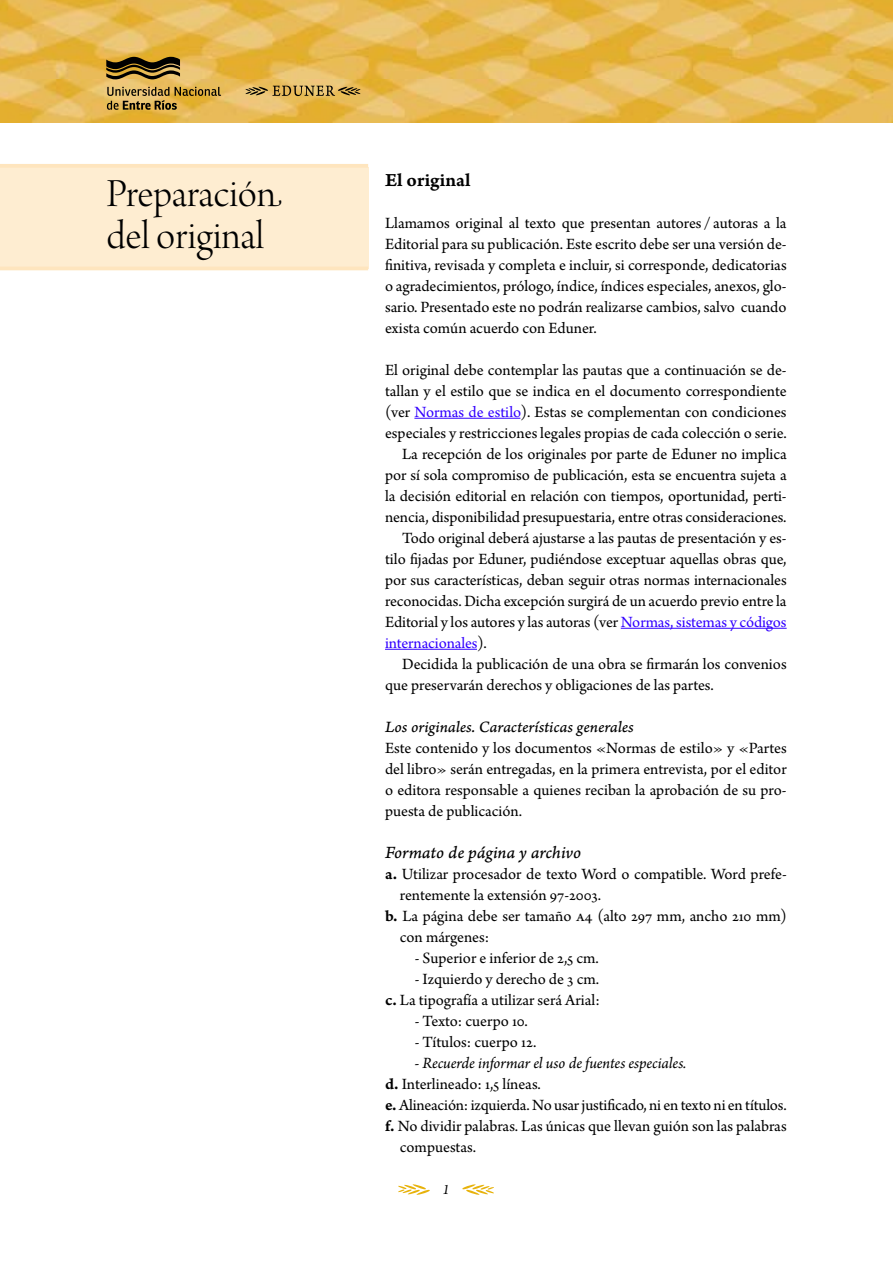
<style>
.page{position:relative;width:893px;height:1263px;background:#fff}
.page>*{position:absolute;margin:0;border:0;box-sizing:border-box;transform-origin:0 0}
.t1{font:42px/42px "Arno Pro Light Display";color:#000}
.t2{font:19.5px "Arno Pro Smbd Caption";color:#000}
.t3{font:18px "Arno Pro Italic Caption";letter-spacing:-.01em;color:#000}
.t4{font:16.5px/21px "Arno Pro";letter-spacing:-.005em;color:#000;text-align:justify}
.t5{font:italic 16.5px "Arno Pro";letter-spacing:-.005em;color:#000}
.t6{font:16.5px "Arno Pro Italic Caption";letter-spacing:-.005em;color:#000}
.t7{font:16.5px "Arno Pro";letter-spacing:-.01em;color:#3200ff}
.t8{font:italic 15px "Arno Pro";color:#000}
.s1{color:#3200ff}
.s2{color:#000}
.s3{font-family:"Arno Pro Smbd Caption"}
</style>
<div class="page">
<svg style="left:398px;top:1184px;width:32px;height:11px"></svg>
<svg style="left:462px;top:1184px;width:32px;height:11px"></svg>
<img style="left:0;top:0;width:893px;height:123px">
<svg style="left:246px;top:86px;width:114px;height:10px"></svg>
<svg style="left:107px;top:87px;width:114px;height:23px;background:#b18f43"></svg>
<svg style="left:106px;top:57px;width:74px;height:22px;background:#644f21"></svg>
<div style="left:0;top:167px;width:368px;height:101px;background:#feedd1"></div>
<hr style="left:414px;top:418px;width:106px;height:1px;background:#3200ff">
<hr style="left:621px;top:628px;width:166px;height:1px;background:#3200ff">
<hr style="left:385px;top:649px;width:92px;height:1px;background:#3200ff">
<hr style="left:0;top:267px;width:368px;height:3px;background:#fee5be">
<hr style="left:0;top:164px;width:368px;height:4px;background:#fee5be">
<h1 class="t1" style="left:106px;top:176px;width:177px">Preparación del original</h1>
<p class="t2" style="left:385px;top:168px;width:87px">El original</p>
<p class="t4" style="left:385px;top:213px;width:403px">Llamamos original al texto que presentan autores / autoras a la Editorial para su publicación. Este escrito debe ser una versión de&shy;finitiva, revisada y completa e incluir, si corresponde, dedicatorias o agradecimientos, prólogo, índice, índices especiales, anexos, glo&shy;sario. Presentado este no podrán realizarse cambios, salvo cuando exista común acuerdo con Eduner.</p>
<p class="t4" style="left:385px;top:360px;width:403px">El original debe contemplar las pautas que a continuación se de-</p>
<p class="t4" style="left:385px;top:381px;width:403px">tallan y el estilo que se indica en el documento correspondiente</p>
<p class="t4" style="left:385px;top:402px;width:403px">(ver <span class="s1">Normas de estilo</span>). Estas se complementan con condiciones</p>
<p class="t4" style="left:385px;top:423px;width:403px">especiales y restricciones legales propias de cada colección o serie.</p>
<p class="t4" style="left:402px;top:444px;width:386px">La recepción de los originales por parte de Eduner no implica</p>
<p class="t4" style="left:385px;top:465px;width:403px">por sí sola compromiso de publicación, esta se encuentra sujeta a</p>
<p class="t4" style="left:385px;top:486px;width:403px">la decisión editorial en relación con tiempos, oportunidad, perti-</p>
<p class="t4" style="left:385px;top:507px;width:403px">nencia, disponibilidad presupuestaria, entre otras consideraciones.</p>
<p class="t4" style="left:402px;top:528px;width:386px">Todo original deberá ajustarse a las pautas de presentación y es-</p>
<p class="t4" style="left:385px;top:549px;width:403px">tilo fijadas por Eduner, pudiéndose exceptuar aquellas obras que,</p>
<p class="t4" style="left:385px;top:570px;width:403px">por sus características, deban seguir otras normas internacionales</p>
<p class="t4" style="left:385px;top:591px;width:403px">reconocidas. Dicha excepción surgirá de un acuerdo previo entre la</p>
<p class="t4" style="left:385px;top:612px;width:403px">Editorial y los autores y las autoras (ver <span class="s1">Normas, sistemas y códigos</span></p>
<p class="t7" style="left:385px;top:633px;width:103px">internacionales<span class="s2">).</span></p>
<p class="t4" style="left:402px;top:654px;width:386px">Decidida la publicación de una obra se firmarán los convenios</p>
<p class="t4" style="left:385px;top:675px;width:330px">que preservarán derechos y obligaciones de las partes.</p>
<p class="t6" style="left:385px;top:717px;width:250px">Los originales. Características generales</p>
<p class="t4" style="left:385px;top:738px;width:403px">Este contenido y los documentos «Normas de estilo» y «Partes del libro» serán entregadas, en la primera entrevista, por el editor o editora responsable a quienes reciban la aprobación de su pro&shy;puesta de publicación.</p>
<p class="t3" style="left:385px;top:841px;width:198px">Formato de página y archivo</p>
<p class="t4" style="left:385px;top:864px;width:403px"><span class="s3">a.</span> Utilizar procesador de texto Word o compatible. Word prefe-</p>
<p class="t4" style="left:400px;top:885px;width:203px">rentemente la extensión 97-2003.</p>
<p class="t4" style="left:385px;top:906px;width:403px"><span class="s3">b.</span> La página debe ser tamaño a4 (alto 297 mm, ancho 210 mm)</p>
<p class="t4" style="left:400px;top:927px;width:91px">con márgenes:</p>
<p class="t4" style="left:415px;top:948px;width:186px">- Superior e inferior de 2,5 cm.</p>
<p class="t4" style="left:385px;top:969px;width:216px;text-align:right">- Izquierdo y derecho de 3 cm.<br><span class="s3">c.</span> La tipografía a utilizar será Arial:</p>
<p class="t4" style="left:415px;top:1011px;width:115px">- Texto: cuerpo 10.</p>
<p class="t4" style="left:415px;top:1032px;width:123px">- Títulos: cuerpo 12.</p>
<p class="t5" style="left:415px;top:1053px;width:273px">- Recuerde informar el uso de fuentes especiales.</p>
<p class="t4" style="left:385px;top:1074px;width:157px"><span class="s3">d.</span> Interlineado: 1,5 líneas.</p>
<p class="t4" style="left:385px;top:1095px;width:403px"><span class="s3">e.</span> Alineación: izquierda. No usar justificado, ni en texto ni en títulos.</p>
<p class="t4" style="left:385px;top:1116px;width:403px"><span class="s3">f.</span> No dividir palabras. Las únicas que llevan guión son las palabras</p>
<p class="t4" style="left:400px;top:1137px;width:78px">compuestas.</p>
<p class="t8" style="left:442px;top:1181px;width:9px">1</p>
</div>
